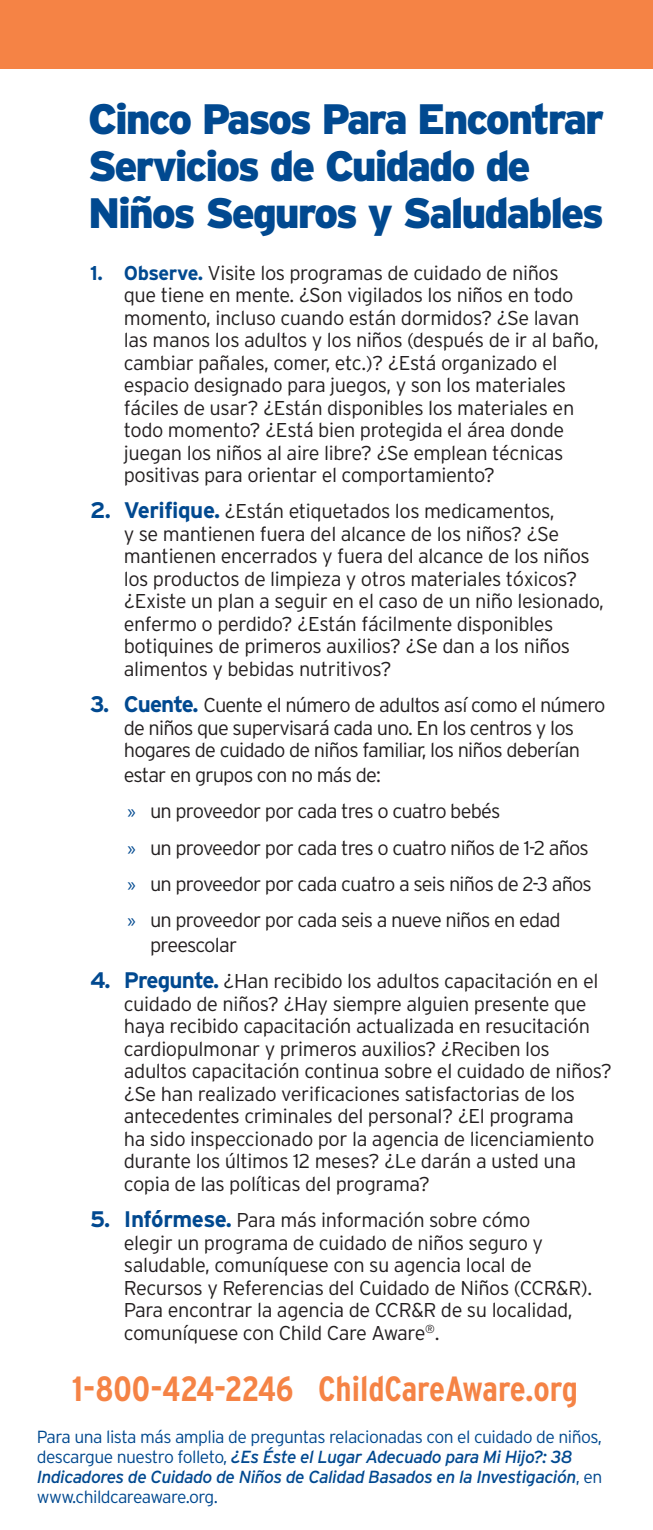
<style>
.page{position:relative;width:653px;height:1530px;background:#fff}
.page>*{position:absolute;margin:0;border:0;box-sizing:border-box;transform-origin:0 0}
.t1{font:900 42.5px/47px "Interstate";letter-spacing:-.05em;color:#014990}
.t2{font:700 condensed 35px "Interstate";color:#f58345}
.t3{font:300 20px/22.5px "Interstate";letter-spacing:-.02em;color:#231f20}
.t4{font:300 20px/36.2px "Interstate";letter-spacing:-.04em;color:#231f20;text-align:center}
.t5{font:300 17.5px/20px "Interstate";letter-spacing:-.03em;color:#014990}
.s1{font-weight:700;color:#014990}
.s2{font-weight:700;font-size:22.5px;color:#014990}
.s3{font-family:"Myriad Pro";font-weight:400;color:#014990}
.s4{font-weight:400;font-style:italic}
</style>
<div class="page">
<div style="left:0;top:0;width:652px;height:69px;background:#f58345"></div>
<h1 class="t1" style="left:88px;top:95px;width:517px">Cinco Pasos Para Encontrar<br>Servicios de Cuidado de<br>Niños Seguros y Saludables</h1>
<p class="t3" style="left:124px;top:261px;width:476px;text-indent:-34px"><span class="s1">1. Observe.</span> Visite los programas de cuidado de niños<br>que tiene en mente. ¿Son vigilados los niños en todo momento, incluso cuando están dormidos? ¿Se lavan las manos los adultos y los niños (después de ir al baño, cambiar pañales, comer, etc.)? ¿Está organizado el espacio designado para juegos, y son los materiales fáciles de usar? ¿Están disponibles los materiales en todo momento? ¿Está bien protegida el área donde juegan los niños al aire libre? ¿Se emplean técnicas positivas para orientar el comportamiento?</p>
<p class="t3" style="left:124px;top:500px;width:481px;text-indent:-34px"><span class="s2">2. Verifique.</span> ¿Están etiquetados los medicamentos,<br>y se mantienen fuera del alcance de los niños? ¿Se mantienen encerrados y fuera del alcance de los niños los productos de limpieza y otros materiales tóxicos? ¿Existe un plan a seguir en el caso de un niño lesionado, enfermo o perdido? ¿Están fácilmente disponibles botiquines de primeros auxilios? ¿Se dan a los niños alimentos y bebidas nutritivos?</p>
<p class="t4" style="left:90px;top:694px;width:517px;line-height:22.5px"><span class="s2">3. Cuente.</span> Cuente el número de adultos así como el número de niños que supervisará cada uno. En los centros y los hogares de cuidado de niños familiar, los niños deberían</p>
<p class="t4" style="left:124px;top:757px;width:469px;text-align:left">estar en grupos con no más de:<br><span class="s3">»</span> un proveedor por cada tres o cuatro bebés<br><span class="s3">»</span> un proveedor por cada tres o cuatro niños de 1-2 años <span class="s3">»</span> un proveedor por cada cuatro a seis niños de 2-3 años <span class="s3">»</span> un proveedor por cada seis a nueve niños en edad</p>
<p class="t4" style="left:150px;top:927px;width:88px">preescolar</p>
<p class="t3" style="left:124px;top:970px;width:489px;text-indent:-34px"><span class="s2">4. Pregunte.</span> ¿Han recibido los adultos capacitación en el cuidado de niños? ¿Hay siempre alguien presente que haya recibido capacitación actualizada en resucitación cardiopulmonar y primeros auxilios? ¿Reciben los adultos capacitación continua sobre el cuidado de niños? ¿Se han realizado verificaciones satisfactorias de los antecedentes criminales del personal? ¿El programa<br>ha sido inspeccionado por la agencia de licenciamiento durante los últimos 12 meses? ¿Le darán a usted una copia de las políticas del programa?</p>
<p class="t3" style="left:124px;top:1209px;width:470px;text-indent:-34px"><span class="s2">5. Infórmese.</span> Para más información sobre cómo<br>elegir un programa de cuidado de niños seguro y saludable, comuníquese con su agencia local de Recursos y Referencias del Cuidado de Niños (CCR&amp;R).<br>Para encontrar la agencia de CCR&amp;R de su localidad, comuníquese con Child Care Aware<sup>®</sup>.</p>
<h2 class="t2" style="left:72px;top:1368px;width:507px">1-800-424-2246 ChildCareAware.org</h2>
<p class="t5" style="left:37px;top:1427px;width:567px">Para una lista más amplia de preguntas relacionadas con el cuidado de niños, descargue nuestro folleto, <span class="s4">¿Es Éste el Lugar Adecuado para Mi Hijo?: 38<br>Indicadores de Cuidado de Niños de Calidad Basados en la Investigación</span>, en www.childcareaware.org.</p>
</div>
